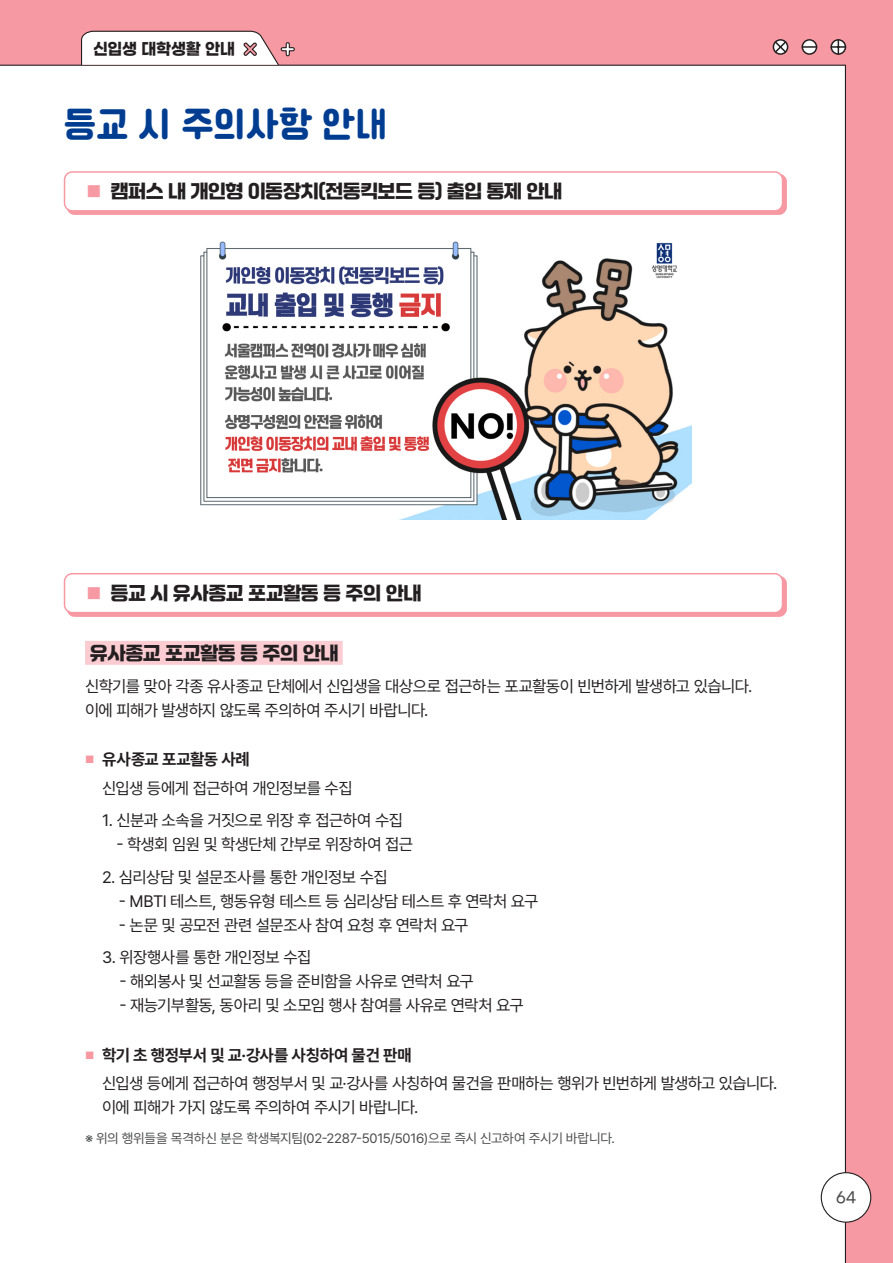
<style>
.page{position:relative;width:893px;height:1263px;background:#f799a3}
.page>*{position:absolute;margin:0;border:0;box-sizing:border-box;transform-origin:0 0}
.t1{font:36px "Cafe 24 Ssurround";color:#003d91;scale:.95 1}
.t2{font:18px "Jalnan Gothic";letter-spacing:-.02em;color:#231f20}
.t3{font:16.5px/24px "Pretendard";letter-spacing:-.035em;color:#231f20}
.t4{font:700 16.5px "Pretendard";color:#231f20}
.t5{font:700 16.35px "Gmarket Sans";letter-spacing:-.01em;color:#231f20;scale:.95 1}
.t6{font:500 15px "Gmarket Sans";color:#4b4c4d}
.t7{font:13.5px "Pretendard";letter-spacing:-.02em;color:#4b4c4d}
.s1{font-size:15px;color:#f799a3}
.s2{font-size:10.5px;color:#f799a3}
</style>
<div class="page">
<div style="left:0;top:65px;width:846px;height:1198px;background:#fff"></div>
<svg style="left:80px;top:30px;width:215px;height:36px"></svg>
<svg style="left:773px;top:39px;width:74px;height:16px"></svg>
<div style="left:821px;top:1173px;width:50px;height:49px;background:#fff;border-radius:50%"></div>
<div style="left:821px;top:1172px;width:50px;height:51px;border:1px solid #231f20;border-radius:50%"></div>
<div style="left:67px;top:174px;width:719px;height:41px;background:#f799a3"></div>
<div style="left:65px;top:172px;width:717px;height:39px;background:#fff;border-radius:8px"></div>
<div style="left:64px;top:171px;width:719px;height:41px;border:2px solid #f799a3;border-radius:8px"></div>
<img style="left:181px;top:231px;width:510px;height:289px">
<div style="left:67px;top:576px;width:719px;height:40px;background:#f799a3"></div>
<div style="left:65px;top:574px;width:717px;height:39px;background:#fff;border-radius:8px"></div>
<div style="left:64px;top:573px;width:719px;height:40px;border:2px solid #f799a3;border-radius:8px"></div>
<div style="left:85px;top:641px;width:258px;height:24px;background:#fbccd1"></div>
<p class="t5" style="left:93px;top:40px;width:151px">신입생 대학생활 안내</p>
<p class="t1" style="left:64px;top:107px;width:343px">등교 시 주의사항 안내</p>
<p class="t2" style="left:87px;top:180px;width:477px"><span class="s1">■</span> 캠퍼스 내 개인형 이동장치(전동킥보드 등) 출입 통제 안내</p>
<p class="t2" style="left:87px;top:582px;width:336px"><span class="s1">■</span> 등교 시 유사종교 포교활동 등 주의 안내</p>
<p class="t2" style="left:90px;top:641px;width:250px">유사종교 포교활동 등 주의 안내</p>
<p class="t3" style="left:85px;top:674px;width:669px">신학기를 맞아 각종 유사종교 단체에서 신입생을 대상으로 접근하는 포교활동이 빈번하게 발생하고 있습니다.</p>
<p class="t3" style="left:85px;top:698px;width:345px">이에 피해가 발생하지 않도록 주의하여 주시기 바랍니다.</p>
<p class="t4" style="left:85px;top:747px;width:166px"><span class="s2">■</span> 유사종교 포교활동 사례</p>
<p class="t3" style="left:102px;top:775px;width:252px">신입생 등에게 접근하여 개인정보를 수집</p>
<p class="t3" style="left:102px;top:808px;width:303px">1. 신분과 소속을 거짓으로 위장 후 접근하여 수집</p>
<p class="t3" style="left:116px;top:832px;width:298px">- 학생회 임원 및 학생단체 간부로 위장하여 접근</p>
<p class="t3" style="left:102px;top:864px;width:287px">2. 심리상담 및 설문조사를 통한 개인정보 수집</p>
<p class="t3" style="left:119px;top:888px;width:421px">- MBTI 테스트, 행동유형 테스트 등 심리상담 테스트 후 연락처 요구</p>
<p class="t3" style="left:119px;top:912px;width:351px">- 논문 및 공모전 관련 설문조사 참여 요청 후 연락처 요구</p>
<p class="t3" style="left:102px;top:945px;width:211px">3. 위장행사를 통한 개인정보 수집</p>
<p class="t3" style="left:119px;top:969px;width:356px">- 해외봉사 및 선교활동 등을 준비함을 사유로 연락처 요구</p>
<p class="t3" style="left:119px;top:993px;width:406px">- 재능기부활동, 동아리 및 소모임 행사 참여를 사유로 연락처 요구</p>
<p class="t4" style="left:85px;top:1043px;width:328px"><span class="s2">■</span> 학기 초 행정부서 및 교·강사를 사칭하여 물건 판매</p>
<p class="t3" style="left:102px;top:1071px;width:677px">신입생 등에게 접근하여 행정부서 및 교·강사를 사칭하여 물건을 판매하는 행위가 빈번하게 발생하고 있습니다. 이에 피해가 가지 않도록 주의하여 주시기 바랍니다.</p>
<p class="t7" style="left:85px;top:1128px;width:531px">※ 위의 행위들을 목격하신 분은 학생복지팀(02-2287-5015/5016)으로 즉시 신고하여 주시기 바랍니다.</p>
<p class="t6" style="left:836px;top:1189px;width:21px">64</p>
</div>
